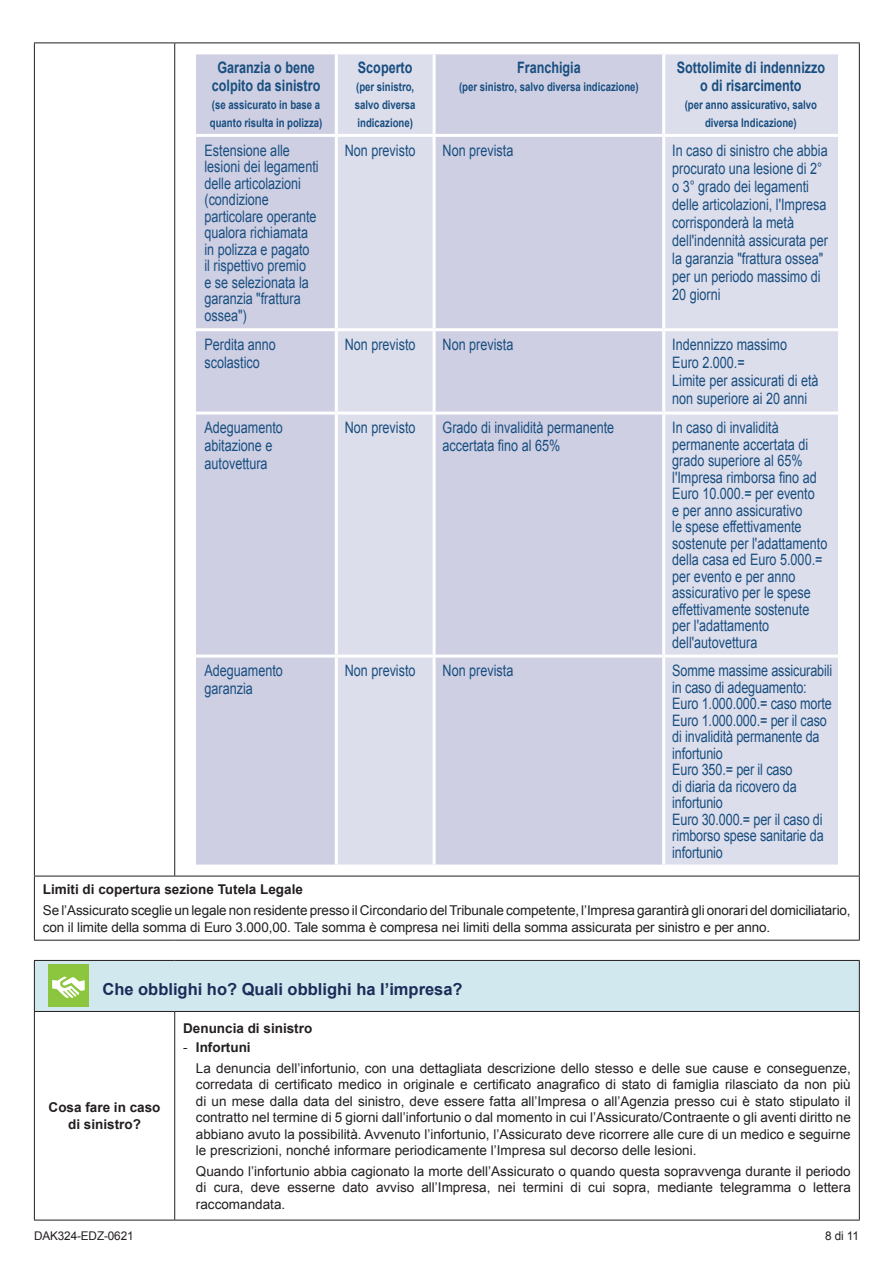
<style>
.page{position:relative;width:893px;height:1263px;background:#fff}
.page>*{position:absolute;margin:0;border:0;box-sizing:border-box;transform-origin:0 0}
.t1{font:700 16.5px "Arial";color:#1c2c59}
.t2{font:15.75px/16.5px "Arial";color:#184e7f;scale:.8 1}
.t3{font:700 15.75px/18px "Arial";color:#184e7f;text-align:center;scale:.8 1}
.t4{font:13.5px/16.5px "Arial";letter-spacing:-.01em;color:#231f20}
.t5{font:700 13.5px/17.2px "Arial";color:#231f20;text-align:center}
.t6{font:700 12px/18px "Arial";color:#184e7f;scale:.8 1}
.t7{font:12px "Arial";letter-spacing:-.01em;color:#231f20}
.s1{font-weight:700}
</style>
<div class="page">
<hr style="left:174px;top:43px;width:1px;height:833px;background:#231f20">
<hr style="left:34px;top:43px;width:141px;height:1px;background:#231f20">
<hr style="left:34px;top:43px;width:1px;height:833px;background:#231f20">
<hr style="left:175px;top:43px;width:685px;height:1px;background:#231f20">
<hr style="left:859px;top:43px;width:1px;height:833px;background:#231f20">
<hr style="left:34px;top:876px;width:141px;height:1px;background:#231f20">
<hr style="left:34px;top:876px;width:1px;height:64px;background:#231f20">
<hr style="left:175px;top:876px;width:685px;height:1px;background:#231f20">
<hr style="left:859px;top:876px;width:1px;height:64px;background:#231f20">
<hr style="left:34px;top:940px;width:141px;height:1px;background:#231f20">
<hr style="left:175px;top:940px;width:685px;height:1px;background:#231f20">
<div style="left:196px;top:54px;width:139px;height:810px;background:#cecfe3"></div>
<div style="left:338px;top:54px;width:95px;height:810px;background:#dddeec"></div>
<div style="left:436px;top:54px;width:226px;height:810px;background:#cecfe3"></div>
<div style="left:665px;top:54px;width:173px;height:810px;background:#dddeec"></div>
<hr style="left:196px;top:134px;width:140px;height:3px;background:#fff">
<hr style="left:336px;top:134px;width:98px;height:3px;background:#fff">
<hr style="left:434px;top:134px;width:230px;height:3px;background:#fff">
<hr style="left:664px;top:134px;width:174px;height:3px;background:#fff">
<hr style="left:196px;top:328px;width:140px;height:3px;background:#fff">
<hr style="left:336px;top:328px;width:98px;height:3px;background:#fff">
<hr style="left:434px;top:328px;width:230px;height:3px;background:#fff">
<hr style="left:664px;top:328px;width:174px;height:3px;background:#fff">
<hr style="left:196px;top:412px;width:140px;height:3px;background:#fff">
<hr style="left:336px;top:412px;width:98px;height:3px;background:#fff">
<hr style="left:434px;top:412px;width:230px;height:3px;background:#fff">
<hr style="left:664px;top:412px;width:174px;height:3px;background:#fff">
<hr style="left:196px;top:654px;width:140px;height:3px;background:#fff">
<hr style="left:336px;top:654px;width:98px;height:3px;background:#fff">
<hr style="left:434px;top:654px;width:230px;height:3px;background:#fff">
<hr style="left:664px;top:654px;width:174px;height:3px;background:#fff">
<div style="left:34px;top:960px;width:825px;height:51px;background:#d0e8ee"></div>
<hr style="left:34px;top:960px;width:141px;height:1px;background:#231f20">
<hr style="left:34px;top:961px;width:1px;height:50px;background:#231f20">
<hr style="left:175px;top:960px;width:685px;height:1px;background:#231f20">
<hr style="left:859px;top:961px;width:1px;height:50px;background:#231f20">
<hr style="left:34px;top:1011px;width:141px;height:1px;background:#231f20">
<hr style="left:34px;top:1012px;width:1px;height:208px;background:#231f20">
<hr style="left:175px;top:1011px;width:685px;height:1px;background:#231f20">
<hr style="left:174px;top:1012px;width:1px;height:208px;background:#231f20">
<hr style="left:859px;top:1012px;width:1px;height:208px;background:#231f20">
<hr style="left:34px;top:1220px;width:141px;height:1px;background:#231f20">
<hr style="left:175px;top:1220px;width:685px;height:1px;background:#231f20">
<div style="left:48px;top:965px;width:41px;height:42px;background:#8bc63e"></div>
<svg style="left:52px;top:976px;width:33px;height:22px"></svg>
<p class="t3" style="left:212px;top:59px;width:137px">Garanzia o bene colpito da sinistro</p>
<p class="t6" style="left:210px;top:96px;width:142px">(se assicurato in base a quanto risulta in polizza)</p>
<p class="t3" style="left:358px;top:59px;width:70px">Scoperto</p>
<p class="t6" style="left:355px;top:78px;width:78px;text-align:justify">(per sinistro, salvo diversa indicazione)</p>
<p class="t3" style="left:517px;top:59px;width:81px">Franchigia</p>
<p class="t6" style="left:459px;top:78px;width:226px">(per sinistro, salvo diversa indicazione)</p>
<p class="t3" style="left:677px;top:59px;width:187px">Sottolimite di indennizzo o di risarcimento</p>
<p class="t6" style="left:685px;top:96px;width:167px;text-align:center">(per anno assicurativo, salvo diversa Indicazione)</p>
<p class="t2" style="left:204px;top:142px;width:144px">Estensione alle lesioni dei legamenti delle articolazioni (condizione particolare operante qualora richiamata in polizza e pagato il rispettivo premio<br>e se selezionata la garanzia "frattura ossea")</p>
<p class="t2" style="left:345px;top:142px;width:90px">Non previsto</p>
<p class="t2" style="left:443px;top:142px;width:90px">Non prevista</p>
<p class="t2" style="left:672px;top:141px;width:196px;line-height:18px">In caso di sinistro che abbia procurato una lesione di 2° o 3° grado dei legamenti delle articolazioni, l'Impresa corrisponderà la metà dell'indennità assicurata per la garanzia "frattura ossea" per un periodo massimo di<br>20 giorni</p>
<p class="t2" style="left:204px;top:336px;width:91px;line-height:18px">Perdita anno scolastico</p>
<p class="t2" style="left:345px;top:337px;width:90px">Non previsto</p>
<p class="t2" style="left:443px;top:337px;width:90px">Non prevista</p>
<p class="t2" style="left:672px;top:336px;width:184px;line-height:18px">Indennizzo massimo<br>Euro 2.000.=<br>Limite per assicurati di età non superiore ai 20 anni</p>
<p class="t2" style="left:204px;top:419px;width:100px;line-height:18px">Adeguamento abitazione e autovettura</p>
<p class="t2" style="left:345px;top:419px;width:90px">Non previsto</p>
<p class="t2" style="left:443px;top:419px;width:216px;line-height:18px">Grado di invalidità permanente accertata fino al 65%</p>
<p class="t2" style="left:672px;top:419px;width:195px">In caso di invalidità permanente accertata di grado superiore al 65% l'Impresa rimborsa fino ad<br>Euro 10.000.= per evento<br>e per anno assicurativo<br>le spese effettivamente sostenute per l'adattamento della casa ed Euro 5.000.= per evento e per anno assicurativo per le spese effettivamente sostenute per l'adattamento dell'autovettura</p>
<p class="t2" style="left:205px;top:662px;width:100px;line-height:18px">Adeguamento garanzia</p>
<p class="t2" style="left:345px;top:663px;width:90px">Non previsto</p>
<p class="t2" style="left:443px;top:663px;width:90px">Non prevista</p>
<p class="t2" style="left:672px;top:663px;width:201px">Somme massime assicurabili in caso di adeguamento:<br>Euro 1.000.000.= caso morte<br>Euro 1.000.000.= per il caso di invalidità permanente da infortunio<br>Euro 350.= per il caso<br>di diaria da ricovero da infortunio<br>Euro 30.000.= per il caso di rimborso spese sanitarie da infortunio</p>
<p class="t5" style="left:43px;top:881px;width:262px">Limiti di copertura sezione Tutela Legale</p>
<p class="t4" style="left:43px;top:902px;width:809px">Se l’Assicurato sceglie un legale non residente presso il Circondario del Tribunale competente, l’Impresa garantirà gli onorari del domiciliatario, con il limite della somma di Euro 3.000,00. Tale somma è compresa nei limiti della somma assicurata per sinistro e per anno.</p>
<p class="t1" style="left:102px;top:978px;width:362px">Che obblighi ho? Quali obblighi ha l’impresa?</p>
<p class="t5" style="left:49px;top:1099px;width:113px">Cosa fare in caso di sinistro?</p>
<p class="t5" style="left:183px;top:1020px;width:131px">Denuncia di sinistro</p>
<p class="t4" style="left:196px;top:1037px;width:656px;line-height:20.7px;text-indent:-13px">- <span class="s1">Infortuni<br></span>La denuncia dell’infortunio, con una dettagliata descrizione dello stesso e delle sue cause e conseguenze,</p>
<p class="t4" style="left:196px;top:1076px;width:656px;text-align:justify">corredata di certificato medico in originale e certificato anagrafico di stato di famiglia rilasciato da non più di un mese dalla data del sinistro, deve essere fatta all’Impresa o all’Agenzia presso cui è stato stipulato il contratto nel termine di 5 giorni dall’infortunio o dal momento in cui l’Assicurato/Contraente o gli aventi diritto ne abbiano avuto la possibilità. Avvenuto l’infortunio, l’Assicurato deve ricorrere alle cure di un medico e seguirne le prescrizioni, nonché informare periodicamente l’Impresa sul decorso delle lesioni.</p>
<p class="t4" style="left:196px;top:1163px;width:656px;text-align:justify">Quando l’infortunio abbia cagionato la morte dell’Assicurato o quando questa sopravvenga durante il periodo di cura, deve esserne dato avviso all’Impresa, nei termini di cui sopra, mediante telegramma o lettera raccomandata.</p>
<p class="t7" style="left:34px;top:1228px;width:101px">DAK324-EDZ-0621</p>
<p class="t7" style="left:825px;top:1228px;width:35px">8 di 11</p>
</div>
